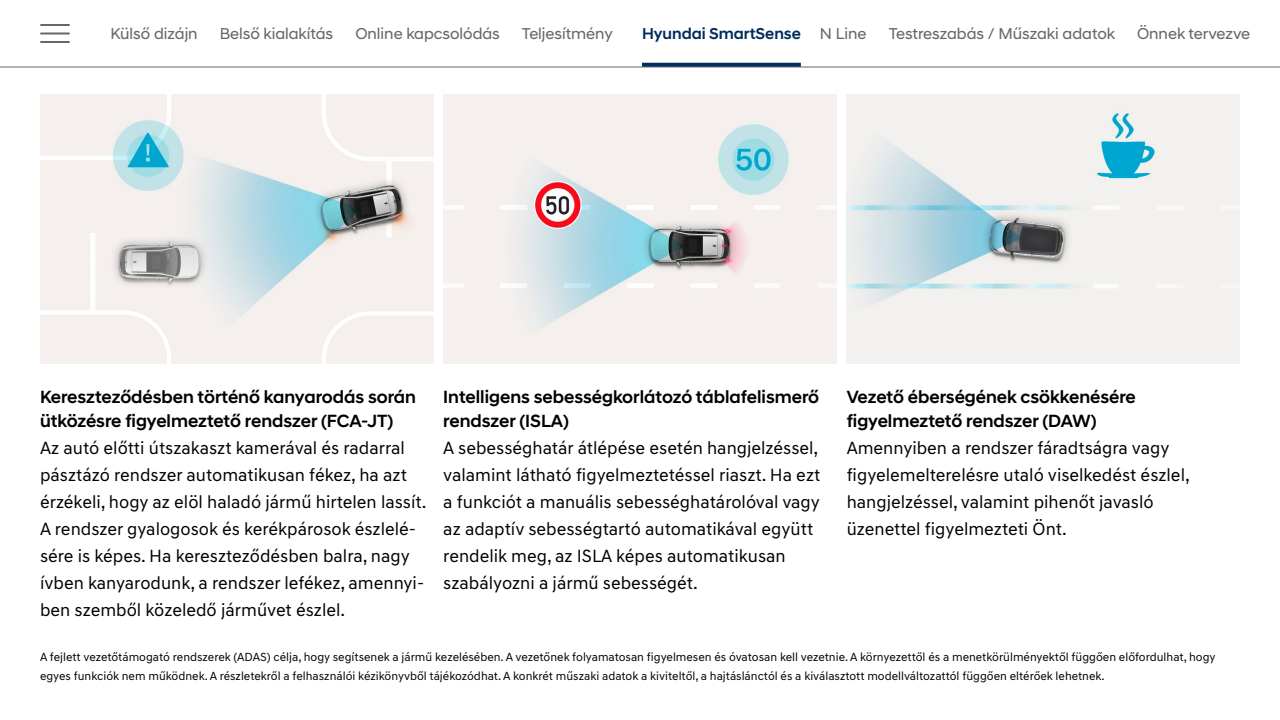
<style>
.page{position:relative;width:1280px;height:720px;background:#fff}
.page>*{position:absolute;margin:0;border:0;box-sizing:border-box;transform-origin:0 0}
.t1{font:18px/27px "Hyundai Sans Text";color:#000}
.t2{font:500 18px/23.4px "Hyundai Sans Head";color:#000}
.t3{font:16px "Hyundai Sans Head";color:#676767}
.t4{font:500 16px "Hyundai Sans Head";color:#002c5f}
.t5{font:12px/19px "Hyundai Sans Text";color:#000}
.s1{font-weight:400;color:#676767}
</style>
<div class="page">
<img style="left:40px;top:94px;width:393px;height:270px">
<img style="left:443px;top:94px;width:394px;height:270px">
<img style="left:847px;top:94px;width:393px;height:270px">
<hr style="left:0;top:67px;width:1280px;height:1px;background:#676767">
<hr style="left:41px;top:24px;width:28px;height:2px;background:#676767">
<hr style="left:41px;top:41px;width:28px;height:2px;background:#676767">
<hr style="left:41px;top:32px;width:28px;height:2px;background:#676767">
<svg style="left:642px;top:63px;width:159px;height:4px"></svg>
<p class="t3" style="left:110px;top:24px;width:89px">Külső dizájn</p>
<p class="t3" style="left:220px;top:24px;width:115px">Belső kialakítás</p>
<p class="t3" style="left:355px;top:24px;width:146px">Online kapcsolódás</p>
<p class="t3" style="left:522px;top:24px;width:92px">Teljesítmény</p>
<p class="t4" style="left:642px;top:24px;width:226px">Hyundai SmartSense <span class="s1">N Line</span></p>
<p class="t3" style="left:889px;top:24px;width:228px">Testreszabás / Műszaki adatok</p>
<p class="t3" style="left:1137px;top:24px;width:115px">Önnek tervezve</p>
<p class="t2" style="left:40px;top:385px;width:378px">Kereszteződésben történő kanyarodás során ütközésre figyelmeztető rendszer (FCA-JT)</p>
<p class="t1" style="left:40px;top:434px;width:388px">Az autó előtti útszakaszt kamerával és radarral pásztázó rendszer automatikusan fékez, ha azt érzékeli, hogy az elöl haladó jármű hirtelen lassít.<br>A rendszer gyalogosok és kerékpárosok észlelé&shy;sére is képes. Ha kereszteződésben balra, nagy ívben kanyarodunk, a rendszer lefékez, amennyi&shy;ben szemből közeledő járművet észlel.</p>
<p class="t2" style="left:443px;top:385px;width:377px">Intelligens sebességkorlátozó táblafelismerő rendszer (ISLA)</p>
<p class="t1" style="left:443px;top:434px;width:379px">A sebességhatár átlépése esetén hangjelzéssel, valamint látható figyelmeztetéssel riaszt. Ha ezt a funkciót a manuális sebességhatárolóval vagy az adaptív sebességtartó automatikával együtt rendelik meg, az ISLA képes automatikusan szabályozni a jármű sebességét.</p>
<p class="t2" style="left:847px;top:385px;width:291px">Vezető éberségének csökkenésére figyelmeztető rendszer (DAW)</p>
<p class="t1" style="left:847px;top:434px;width:345px">Amennyiben a rendszer fáradtságra vagy figyelemelterelésre utaló viselkedést észlel, hangjelzéssel, valamint pihenőt javasló üzenettel figyelmezteti Önt.</p>
<p class="t5" style="left:40px;top:647px;width:1177px">A fejlett vezetőtámogató rendszerek (ADAS) célja, hogy segítsenek a jármű kezelésében. A vezetőnek folyamatosan figyelmesen és óvatosan kell vezetnie. A környezettől és a menetkörülményektől függően előfordulhat, hogy egyes funkciók nem működnek. A részletekről a felhasználói kézikönyvből tájékozódhat. A konkrét műszaki adatok a kiviteltől, a hajtáslánctól és a kiválasztott modellváltozattól függően eltérőek lehetnek.</p>
</div>
